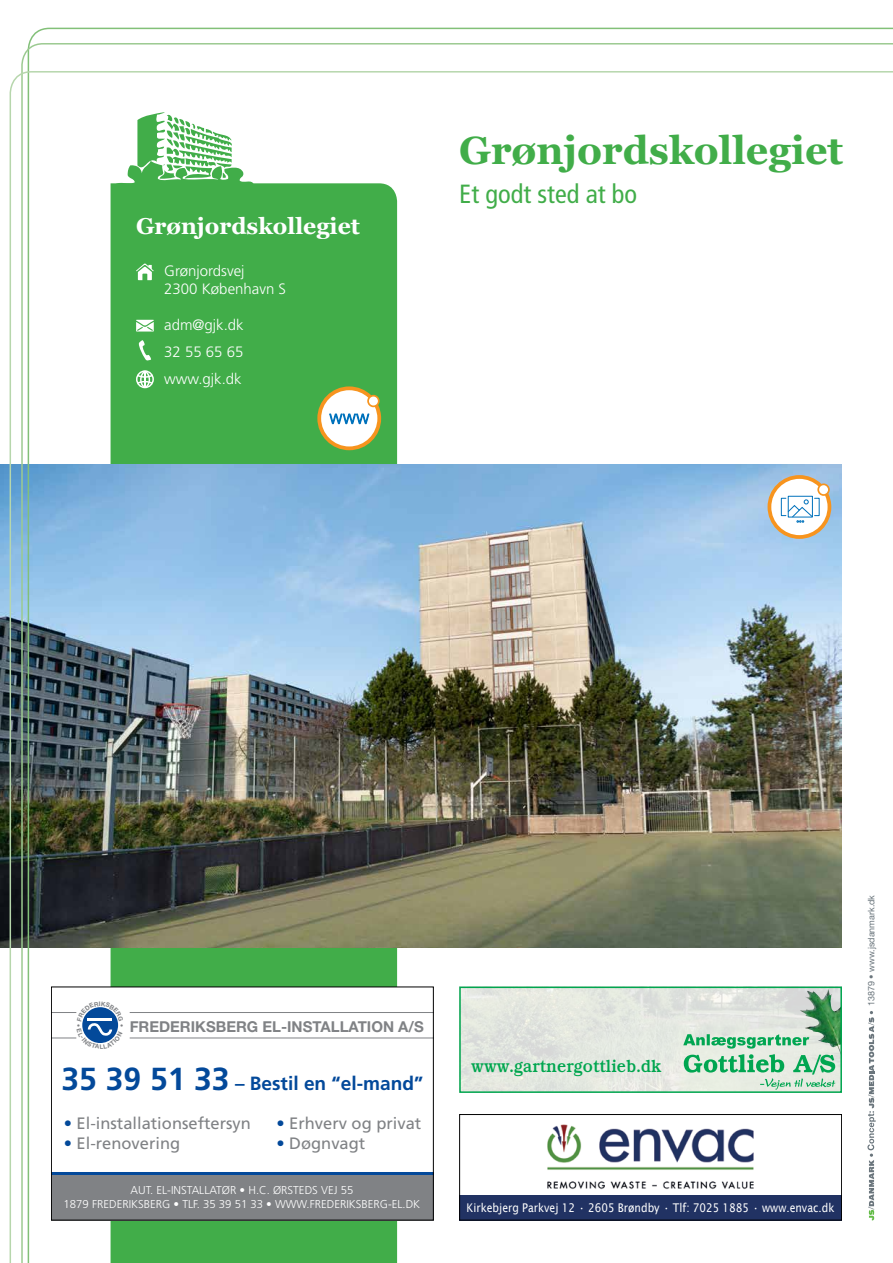
<style>
.page{position:relative;width:893px;height:1263px;background:#fff}
.page>*{position:absolute;margin:0;border:0;box-sizing:border-box;transform-origin:0 0}
.t1{font:700 39.3px "Georgia";color:#41ad49}
.t2{font:condensed 26.25px "Frutiger LT Std";color:#41ad49}
.t3{font:700 22.95px "Georgia";color:#fff}
.t4{font:700 19.05px "Frutiger LT Std";color:#03499a}
.t5{font:500 17.7px "Bookman Std";color:#00a64f;scale:.93 1}
.t6{font:16.5px "Frutiger LT Std";color:#808285}
.t7{font:300 15px/27px "Frutiger LT Std";color:#fff}
.t8{font:700 15px "Helvetica Neue LT Std";color:#808285}
.t9{font:12px "Lucida Sans";color:#fff;scale:.87 1}
.t10{font:300 11.4px/13.6px "Frutiger LT Std";color:#fff;text-align:center}
.t11{font:9px "Helvetica Neue LT Std";color:#6a757c}
.s1{font-size:31.8px}
.s2{color:#03499a}
</style>
<div class="page">
<img style="left:10px;top:71px;width:883px;height:1192px">
<svg style="left:51px;top:1001px;width:73px;height:48px"></svg>
<h3 class="t3" style="left:136px;top:211px;width:225px">Grønjordskollegiet</h3>
<h3 class="t7" style="left:164px;top:262px;width:123px;line-height:18px">Grønjordsvej<br>2300 København S</h3>
<h3 class="t7" style="left:164px;top:311px;width:81px;text-align:justify">adm@gjk.dk 32 55 65 65 www.gjk.dk</h3>
<h1 class="t1" style="left:459px;top:125px;width:385px">Grønjordskollegiet</h1>
<h2 class="t2" style="left:459px;top:178px;width:179px">Et godt sted at bo</h2>
<h3 class="t8" style="left:130px;top:1017px;width:296px">FREDERIKSBERG EL-INSTALLATION A/S</h3>
<h3 class="t4" style="left:61px;top:1072px;width:363px"><span class="s1">35 39 51 33</span> – Bestil en “el-mand”</h3>
<h3 class="t6" style="left:64px;top:1113px;width:189px"><span class="s2">•</span> El-installationseftersyn</h3>
<h3 class="t6" style="left:64px;top:1133px;width:118px"><span class="s2">•</span> El-renovering</h3>
<h3 class="t6" style="left:276px;top:1113px;width:146px"><span class="s2">•</span> Erhverv og privat</h3>
<h3 class="t6" style="left:276px;top:1133px;width:90px"><span class="s2">•</span> Døgnvagt</h3>
<p class="t10" style="left:64px;top:1183px;width:358px">AUT. EL-INSTALLATØR • H.C. ØRSTEDS VEJ 55<br>1879 FREDERIKSBERG • TLF. 35 39 51 33 • WWW.FREDERIKSBERG-EL.DK</p>
<h3 class="t5" style="left:471px;top:1055px;width:207px">www.gartnergottlieb.dk</h3>
<p class="t11" style="left:866px;top:1006px;width:113px;rotate:-90deg">13879 • www.jsdanmark.dk</p>
<p class="t9" style="left:467px;top:1200px;width:424px">Kirkebjerg Parkvej 12 • 2605 Brøndby • Tlf: 7025 1885 • www.envac.dk</p>
</div>
